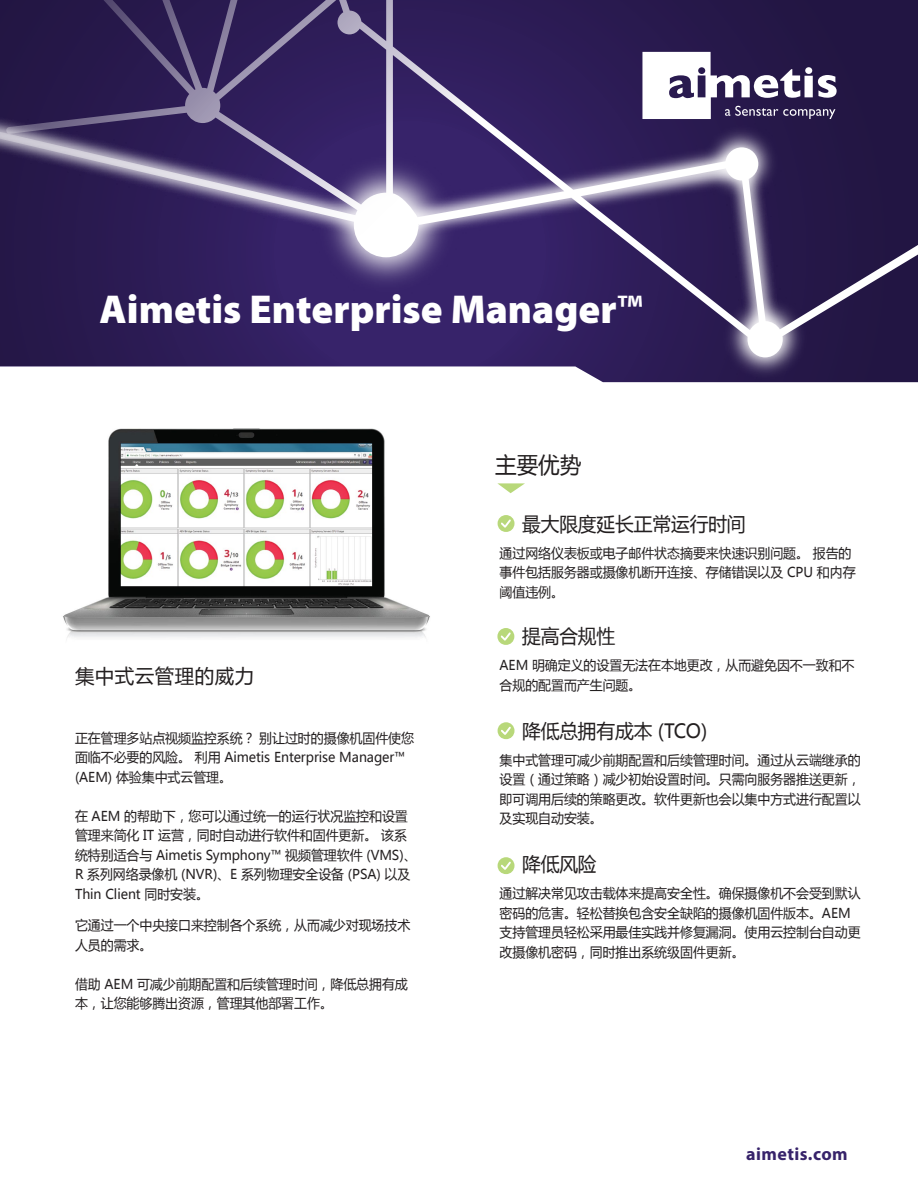
<style>
.page{position:relative;width:918px;height:1188px;background:#fff}
.page>*{position:absolute;margin:0;border:0;box-sizing:border-box;transform-origin:0 0}
.t1{font:900 40.5px "Myriad Pro";color:#fff}
.t2{font:22.5px "Microsoft Ya Hei UI";color:#231f20;scale:.96 1}
.t3{font:19.5px "Microsoft Ya Hei UI";letter-spacing:-.005em;color:#231f20;scale:.96 1}
.t4{font:19.5px "Microsoft Ya Hei UI";letter-spacing:.025em;color:#231f20}
.t5{font:700 18px "Myriad Pro";letter-spacing:.025em;color:#37236a}
.t6{font:13.5px/19.5px "Microsoft Ya Hei UI";letter-spacing:-.005em;color:#231f20;scale:.96 1}
.s1{font-weight:600}
</style>
<div class="page">
<svg style="left:0;top:357px;width:918px;height:25px"></svg>
<img style="left:687px;top:357px;width:156px;height:26px">
<svg style="left:0;top:0;width:918px;height:357px;background:#3f3065"></svg>
<div style="left:725px;top:147px;width:33px;height:33px;background:#fff;border-radius:50%"></div>
<svg style="left:498px;top:515px;width:17px;height:17px"></svg>
<svg style="left:498px;top:857px;width:17px;height:17px"></svg>
<svg style="left:498px;top:722px;width:17px;height:17px"></svg>
<svg style="left:497px;top:628px;width:17px;height:17px"></svg>
<svg style="left:497px;top:483px;width:28px;height:10px"></svg>
<svg style="left:642px;top:52px;width:195px;height:67px"></svg>
<img style="left:63px;top:429px;width:367px;height:209px">
<h1 class="t1" style="left:100px;top:286px;width:544px">Aimetis Enterprise Manager<span class="s1">™</span></h1>
<h3 class="t4" style="left:75px;top:663px;width:181px">集中式云管理的威力</h3>
<p class="t6" style="left:75px;top:728px;width:355px">正在管理多站点视频监控系统？ 别让过时的摄像机固件使您面临不必要的风险。 利用 Aimetis Enterprise Manager™ (AEM) 体验集中式云管理。</p>
<p class="t6" style="left:75px;top:806px;width:357px">在 AEM 的帮助下，您可以通过统一的运行状况监控和设置管理来简化 IT 运营，同时自动进行软件和固件更新。 该系统特别适合与 Aimetis Symphony™ 视频管理软件 (VMS)、<br>R 系列网络录像机 (NVR)、E 系列物理安全设备 (PSA) 以及<br>Thin Client 同时安装。</p>
<p class="t6" style="left:75px;top:915px;width:351px">它通过一个中央接口来控制各个系统，从而减少对现场技术人员的需求。</p>
<p class="t6" style="left:75px;top:974px;width:348px">借助 AEM 可减少前期配置和后续管理时间，降低总拥有成本，让您能够腾出资源，管理其他部署工作。</p>
<h2 class="t2" style="left:495px;top:450px;width:91px">主要优势</h2>
<h3 class="t3" style="left:522px;top:510px;width:234px">最大限度延长正常运行时间</h3>
<p class="t6" style="left:500px;top:543px;width:372px">通过网络仪表板或电子邮件状态摘要来快速识别问题。 报告的事件包括服务器或摄像机断开连接、存储错误以及 CPU 和内存阈值违例。</p>
<h3 class="t3" style="left:522px;top:623px;width:99px">提高合规性</h3>
<p class="t6" style="left:500px;top:655px;width:371px">AEM 明确定义的设置无法在本地更改，从而避免因不一致和不合规的配置而产生问题。</p>
<h3 class="t3" style="left:522px;top:717px;width:195px">降低总拥有成本 (TCO)</h3>
<p class="t6" style="left:500px;top:750px;width:378px;text-align:justify">集中式管理可减少前期配置和后续管理时间。通过从云端继承的设置（通过策略）减少初始设置时间。只需向服务器推送更新，即可调用后续的策略更改。软件更新也会以集中方式进行配置以及实现自动安装。</p>
<h3 class="t3" style="left:522px;top:851px;width:79px">降低风险</h3>
<p class="t6" style="left:500px;top:883px;width:378px">通过解决常见攻击载体来提高安全性。确保摄像机不会受到默认密码的危害。轻松替换包含安全缺陷的摄像机固件版本。AEM支持管理员轻松采用最佳实践并修复漏洞。使用云控制台自动更改摄像机密码，同时推出系统级固件更新。</p>
<h3 class="t5" style="left:746px;top:1142px;width:103px">aimetis.com</h3>
</div>
